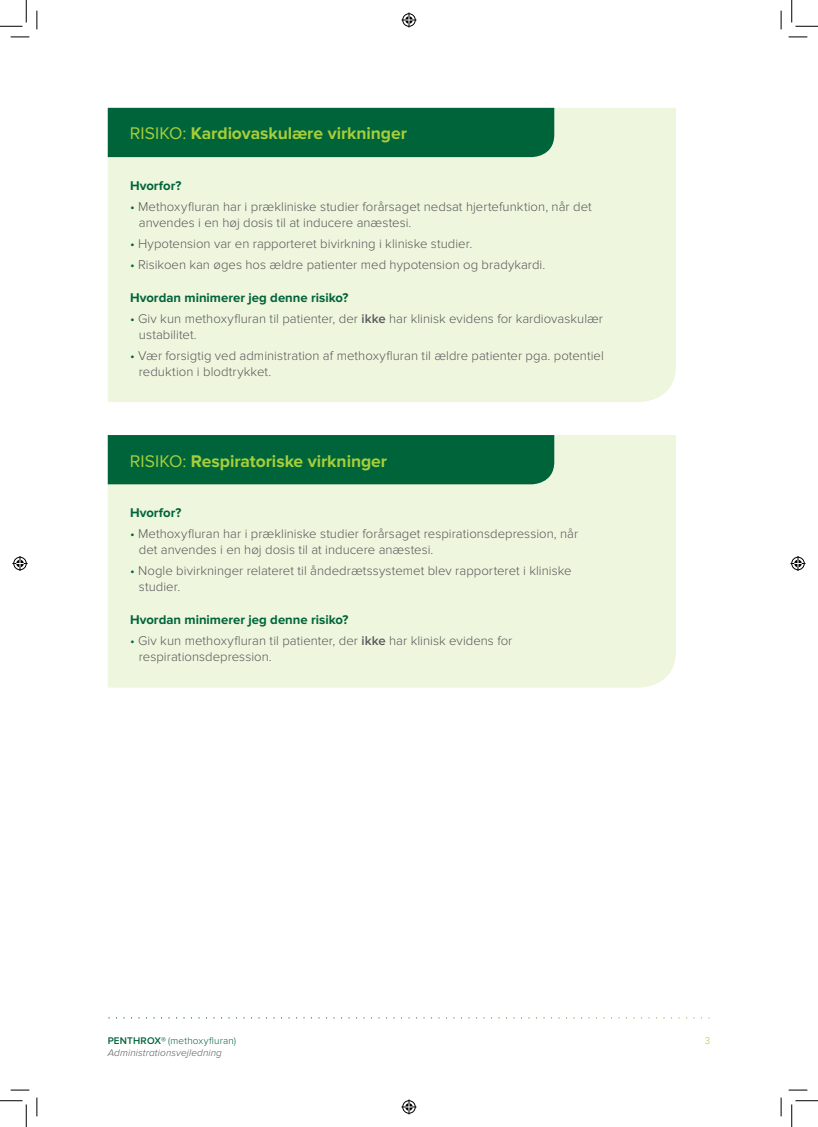
<style>
.page{position:relative;width:818px;height:1127px;background:#fff}
.page>*{position:absolute;margin:0;border:0;box-sizing:border-box;transform-origin:0 0}
.t1{font:700 17.5px "Proxima Nova";letter-spacing:-.005em;color:#a6ce39}
.t2{font:300 13.12px/15.8px "Proxima Nova";color:#57585a}
.t3{font:700 13.12px "Proxima Nova";color:#00643b}
.t4{font:italic 300 10px/12px "Proxima Nova";letter-spacing:.01em;color:#57585a}
.t5{font:300 10px "Proxima Nova";color:#a6ce39}
.s1{font-weight:400}
.s2{color:#00643b}
.s3{font-weight:600}
.s4{font-weight:600;font-style:normal;color:#00643b}
.s5{font-style:normal;color:#00643b}
</style>
<div class="page">
<svg style="left:108px;top:1017px;width:601px;height:1px"></svg>
<div style="left:108px;top:108px;width:568px;height:294px;background:#eff6de"></div>
<div style="left:108px;top:435px;width:568px;height:252px;background:#eff6de"></div>
<div style="left:108px;top:108px;width:446px;height:49px;background:#00643b"></div>
<div style="left:108px;top:435px;width:446px;height:49px;background:#00643b"></div>
<svg style="left:11px;top:36px;width:18px;height:2px"></svg>
<svg style="left:788px;top:36px;width:19px;height:2px"></svg>
<svg style="left:11px;top:1089px;width:18px;height:1px"></svg>
<svg style="left:788px;top:1089px;width:19px;height:1px"></svg>
<svg style="left:36px;top:11px;width:2px;height:18px"></svg>
<svg style="left:36px;top:1097px;width:2px;height:18px"></svg>
<svg style="left:780px;top:11px;width:2px;height:18px"></svg>
<svg style="left:780px;top:1097px;width:2px;height:18px"></svg>
<svg style="left:0;top:0;width:27px;height:27px"></svg>
<svg style="left:0;top:1100px;width:27px;height:26px"></svg>
<svg style="left:791px;top:0;width:27px;height:27px"></svg>
<svg style="left:791px;top:1100px;width:27px;height:26px"></svg>
<svg style="left:401px;top:13px;width:15px;height:15px"></svg>
<svg style="left:401px;top:1099px;width:15px;height:15px"></svg>
<svg style="left:13px;top:556px;width:15px;height:15px"></svg>
<svg style="left:790px;top:556px;width:15px;height:15px"></svg>
<h1 class="t1" style="left:130px;top:123px;width:279px"><span class="s1">RISIKO:</span> Kardiovaskulære virkninger</h1>
<p class="t3" style="left:130px;top:178px;width:53px">Hvorfor?</p>
<p class="t2" style="left:139px;top:198px;width:454px;text-indent:-9px"><span class="s2">•</span> Methoxyfluran har i prækliniske studier forårsaget nedsat hjertefunktion, når det anvendes i en høj dosis til at inducere anæstesi.</p>
<p class="t2" style="left:130px;top:235px;width:344px"><span class="s2">•</span> Hypotension var en rapporteret bivirkning i kliniske studier.</p>
<p class="t2" style="left:130px;top:256px;width:417px"><span class="s2">•</span> Risikoen kan øges hos ældre patienter med hypotension og bradykardi.</p>
<p class="t3" style="left:130px;top:290px;width:220px">Hvordan minimerer jeg denne risiko?</p>
<p class="t2" style="left:139px;top:311px;width:466px;text-indent:-9px"><span class="s2">•</span> Giv kun methoxyfluran til patienter, der <span class="s3">ikke</span> har klinisk evidens for kardiovaskulær ustabilitet.</p>
<p class="t2" style="left:139px;top:348px;width:466px;text-indent:-9px"><span class="s2">•</span> Vær forsigtig ved administration af methoxyfluran til ældre patienter pga. potentiel reduktion i blodtrykket.</p>
<h1 class="t1" style="left:130px;top:450px;width:259px"><span class="s1">RISIKO:</span> Respiratoriske virkninger</h1>
<p class="t3" style="left:130px;top:505px;width:53px">Hvorfor?</p>
<p class="t2" style="left:139px;top:525px;width:441px;text-indent:-9px"><span class="s2">•</span> Methoxyfluran har i prækliniske studier forårsaget respirationsdepression, når det anvendes i en høj dosis til at inducere anæstesi.</p>
<p class="t2" style="left:139px;top:562px;width:434px;text-indent:-9px"><span class="s2">•</span> Nogle bivirkninger relateret til åndedrætssystemet blev rapporteret i kliniske studier.</p>
<p class="t3" style="left:130px;top:612px;width:220px">Hvordan minimerer jeg denne risiko?</p>
<p class="t2" style="left:139px;top:633px;width:375px;text-indent:-9px"><span class="s2">•</span> Giv kun methoxyfluran til patienter, der <span class="s3">ikke</span> har klinisk evidens for respirationsdepression.</p>
<p class="t4" style="left:108px;top:1034px;width:130px"><span class="s4">PENTHROX®</span> <span class="s5">(methoxyfluran)<br></span>Administrationsvejledning</p>
<p class="t5" style="left:705px;top:1034px;width:7px">3</p>
</div>
